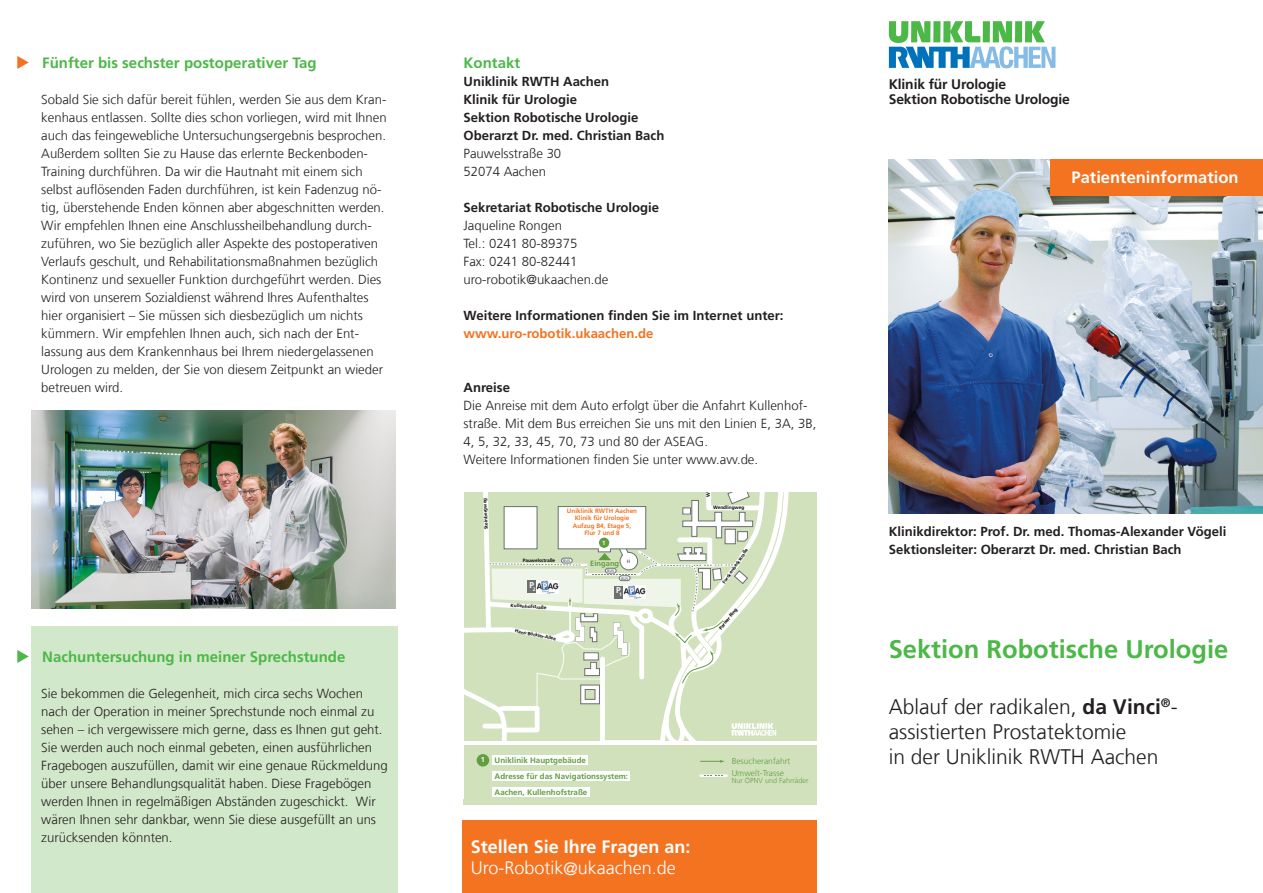
<style>
.page{position:relative;width:1263px;height:893px;background:#fff}
.page>*{position:absolute;margin:0;border:0;box-sizing:border-box;transform-origin:0 0}
.t1{font:700 25.5px "Frutiger LT Com";color:#4cb848}
.t2{font:300 21px/25.2px "Frutiger LT Com";color:#231f20}
.t3{font:700 18px "Frutiger LT Com";color:#fff}
.t4{font:300 18px "Frutiger LT Com";color:#fff}
.t5{font:700 16.5px "Frutiger LT Com";color:#fff}
.t6{font:700 15px "Frutiger LT Com";color:#4cb848}
.t7{font:700 13.8px/15px "Frutiger LT Com";letter-spacing:-.01em;color:#231f20}
.t8{font:300 13.2px/18px "Frutiger LT Com";color:#231f20}
.t9{font:700 13.2px/18px "Frutiger LT Com";color:#231f20}
.t10{font:700 13.2px "Frutiger LT Com";color:#f47321}
.t11{font:300 8.4px/11.1px "Frutiger LT Com";color:#629e41}
.t12{font:700 8.4px "Frutiger LT Com";color:#fff}
.t13{font:700 7.95px/16px "Frutiger LT Com";color:#629e41}
.t14{font:700 7.65px "Frutiger LT Com";color:#629e41}
.t15{font:300 7.2px "Frutiger LT Com";color:#629e41}
.t16{font:700 7.2px "Frutiger LT Com";color:#fff}
.t17{font:700 6.3px/7.6px "Frutiger LT Com";color:#f47321;text-align:center}
.t18{font:700 6px "Frutiger LT Com";color:#fff}
.t19{font:700 4.95px "Frutiger LT Com";color:#6c706f}
.t20{font:700 4.8px "Frutiger LT Com";color:#000001}
.t21{font:700 3.75px "Frutiger LT Com";color:#697374}
.s1{color:#f47321}
.s2{font-weight:700}
</style>
<div class="page">
<img style="left:889px;top:160px;width:374px;height:354px">
<div style="left:463px;top:491px;width:353px;height:250px;background:#d1e1bc"></div>
<div style="left:463px;top:745px;width:353px;height:60px;background:#d1e1bc"></div>
<hr style="left:699px;top:774px;width:29px;height:3px;background:#fff">
<svg style="left:704px;top:775px;width:19px;height:1px"></svg>
<div style="left:492px;top:755px;width:96px;height:10px;background:#fff"></div>
<div style="left:492px;top:771px;width:138px;height:9px;background:#fff"></div>
<div style="left:492px;top:787px;width:98px;height:10px;background:#fff"></div>
<div style="left:477px;top:754px;width:12px;height:12px;background:#629e41;border-radius:50%"></div>
<svg style="left:463px;top:492px;width:326px;height:271px"></svg>
<img style="left:623px;top:586px;width:22px;height:12px">
<img style="left:537px;top:580px;width:22px;height:13px">
<div style="left:619px;top:576px;width:11px;height:5px;background:#fff;border-radius:2px"></div>
<div style="left:619px;top:575px;width:11px;height:6px;border:1px solid #697374;border-radius:2px"></div>
<div style="left:605px;top:568px;width:11px;height:5px;background:#fff;border-radius:2px"></div>
<div style="left:605px;top:568px;width:11px;height:5px;border:1px solid #697374;border-radius:2px"></div>
<div style="left:561px;top:558px;width:11px;height:5px;background:#fff;border-radius:2px"></div>
<div style="left:561px;top:558px;width:11px;height:5px;border:1px solid #697374;border-radius:2px"></div>
<div style="left:1050px;top:159px;width:213px;height:36px;background:#f47321"></div>
<div style="left:31px;top:626px;width:367px;height:267px;background:#d2e8ca"></div>
<div style="left:462px;top:821px;width:354px;height:72px;background:#f47321"></div>
<img style="left:31px;top:410px;width:365px;height:198px">
<div style="left:463px;top:69px;width:353px;height:423px;background:#fff"></div>
<svg style="left:889px;top:21px;width:166px;height:47px"></svg>
<p class="t6" style="left:16px;top:54px;width:302px"><span class="s1">◆</span> Fünfter bis sechster postoperativer Tag</p>
<p class="t8" style="left:41px;top:91px;width:347px">Sobald Sie sich dafür bereit fühlen, werden Sie aus dem Kran&shy;kenhaus entlassen. Sollte dies schon vorliegen, wird mit Ihnen auch das feingewebliche Untersuchungsergebnis besprochen.<br>Außerdem sollten Sie zu Hause das erlernte Beckenboden-Training durchführen. Da wir die Hautnaht mit einem sich selbst auflösenden Faden durchführen, ist kein Fadenzug nö&shy;tig, überstehende Enden können aber abgeschnitten werden.<br>Wir empfehlen Ihnen eine Anschlussheilbehandlung durch&shy;zuführen, wo Sie bezüglich aller Aspekte des postoperativen Verlaufs geschult, und Rehabilitationsmaßnahmen bezüglich Kontinenz und sexueller Funktion durchgeführt werden. Dies wird von unserem Sozialdienst während Ihres Aufenthaltes hier organisiert – Sie müssen sich diesbezüglich um nichts kümmern. Wir empfehlen Ihnen auch, sich nach der Ent&shy;lassung aus dem Krankennhaus bei Ihrem niedergelassenen Urologen zu melden, der Sie von diesem Zeitpunkt an wieder betreuen wird.</p>
<p class="t6" style="left:16px;top:648px;width:331px">◆ Nachuntersuchung in meiner Sprechstunde</p>
<p class="t8" style="left:41px;top:685px;width:348px">Sie bekommen die Gelegenheit, mich circa sechs Wochen nach der Operation in meiner Sprechstunde noch einmal zu sehen – ich vergewissere mich gerne, dass es Ihnen gut geht.<br>Sie werden auch noch einmal gebeten, einen ausführlichen Fragebogen auszufüllen, damit wir eine genaue Rückmeldung über unsere Behandlungsqualität haben. Diese Fragebögen werden Ihnen in regelmäßigen Abständen zugeschickt. Wir wären Ihnen sehr dankbar, wenn Sie diese ausgefüllt an uns zurücksenden könnten.</p>
<p class="t6" style="left:463px;top:54px;width:58px">Kontakt</p>
<p class="t9" style="left:463px;top:73px;width:202px">Uniklinik RWTH Aachen<br>Klinik für Urologie<br>Sektion Robotische Urologie<br>Oberarzt Dr. med. Christian Bach</p>
<p class="t8" style="left:463px;top:145px;width:99px">Pauwelsstraße 30<br>52074 Aachen</p>
<p class="t9" style="left:463px;top:198px;width:197px">Sekretariat Robotische Urologie</p>
<p class="t8" style="left:463px;top:217px;width:146px">Jaqueline Rongen<br>Tel.: 0241 80-89375<br>Fax: 0241 80-82441 uro-robotik@ukaachen.de</p>
<p class="t9" style="left:463px;top:306px;width:321px">Weitere Informationen finden Sie im Internet unter:</p>
<p class="t10" style="left:463px;top:326px;width:191px">www.uro-robotik.ukaachen.de</p>
<p class="t9" style="left:463px;top:378px;width:48px">Anreise</p>
<p class="t8" style="left:463px;top:397px;width:354px">Die Anreise mit dem Auto erfolgt über die Anfahrt Kullenhof&shy;straße. Mit dem Bus erreichen Sie uns mit den Linien E, 3A, 3B, 4, 5, 32, 33, 45, 70, 73 und 80 der ASEAG.<br>Weitere Informationen finden Sie unter www.avv.de.</p>
<p class="t20" style="left:551px;top:455px;width:37px">Schneebergweg</p>
<p class="t20" style="left:483px;top:529px;width:33px;rotate:-93deg">Steinbergweg</p>
<p class="t20" style="left:713px;top:505px;width:33px">Wendlingweg</p>
<p class="t20" style="left:721px;top:582px;width:43px;rotate:-56deg">Forckenbeckstraße</p>
<p class="t17" style="left:567px;top:507px;width:72px">Uniklinik RWTH Aachen<br>Klinik für Urologie<br>Aufzug B4, Etage 5,<br>Flur 7 und 8</p>
<p class="t18" style="left:602px;top:539px;width:5px">1</p>
<p class="t20" style="left:523px;top:558px;width:34px">Pauwelsstraße</p>
<p class="t21" style="left:563px;top:558px;width:9px">BUS</p>
<p class="t19" style="left:627px;top:558px;width:5px">H</p>
<p class="t14" style="left:590px;top:558px;width:31px">Eingang</p>
<p class="t21" style="left:607px;top:568px;width:9px">BUS</p>
<p class="t21" style="left:621px;top:576px;width:9px">BUS</p>
<p class="t12" style="left:529px;top:580px;width:7px">P<sub>2</sub></p>
<p class="t12" style="left:616px;top:585px;width:7px">P<sub>1</sub></p>
<p class="t20" style="left:511px;top:602px;width:37px;rotate:4deg">Kullenhofstraße</p>
<p class="t20" style="left:516px;top:628px;width:43px;rotate:11deg">Hans-Böckler-Allee</p>
<p class="t20" style="left:718px;top:627px;width:28px;rotate:-52deg">Pariser Ring</p>
<p class="t16" style="left:481px;top:756px;width:6px">1</p>
<p class="t13" style="left:495px;top:752px;width:135px">Uniklinik Hauptgebäude<br>Adresse für das Navigationssystem:<br>Aachen, Kullenhofstraße</p>
<h3 class="t3" style="left:471px;top:836px;width:221px">Stellen Sie Ihre Fragen an:</h3>
<h3 class="t4" style="left:471px;top:857px;width:207px">Uro-Robotik@ukaachen.de</h3>
<p class="t11" style="left:732px;top:756px;width:60px">Besucheranfahrt<br>Umwelt-Trasse</p>
<p class="t15" style="left:732px;top:776px;width:78px">Nur ÖPNV und Fahrräder</p>
<p class="t7" style="left:889px;top:77px;width:183px">Klinik für Urologie<br>Sektion Robotische Urologie</p>
<p class="t5" style="left:1071px;top:168px;width:168px">Patienteninformation</p>
<p class="t9" style="left:889px;top:523px;width:339px">Klinikdirektor: Prof. Dr. med. Thomas-Alexander Vögeli<br>Sektionsleiter: Oberarzt Dr. med. Christian Bach</p>
<h1 class="t1" style="left:889px;top:634px;width:341px">Sektion Robotische Urologie</h1>
<h2 class="t2" style="left:889px;top:694px;width:290px">Ablauf der radikalen, <span class="s2">da Vinci</span><sup>®</sup>- assistierten Prostatektomie<br>in der Uniklinik RWTH Aachen</h2>
</div>
